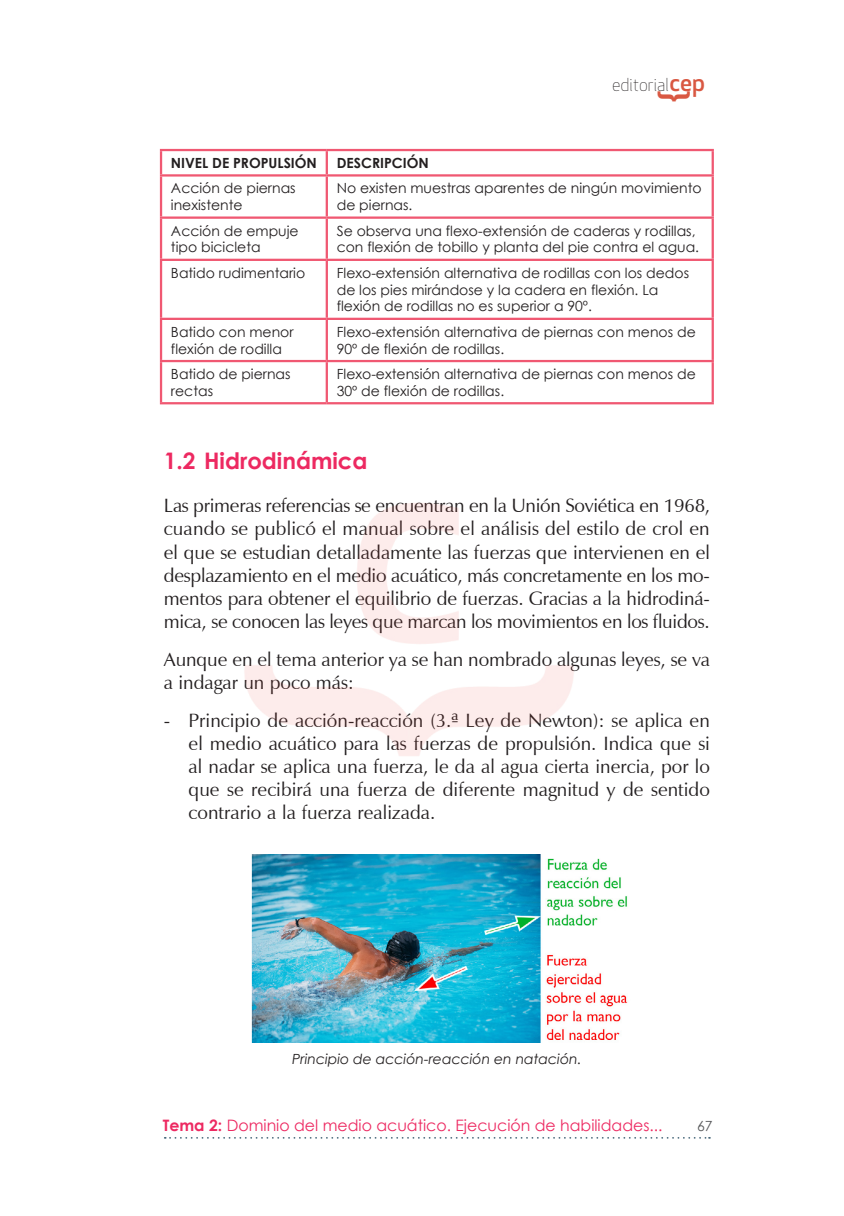
<style>
.page{position:relative;width:844px;height:1216px;background:#fff}
.page>*{position:absolute;margin:0;border:0;box-sizing:border-box;transform-origin:0 0}
.t1{font:700 36.23px "Frutiger Linotype";color:#d95842;scale:.91 1}
.t2{font:500 23.45px "Apex New";color:#d95842}
._1_1{font:700 22.75px "Century Gothic";color:#ed2961}
.comun{font:19.25px/23.1px "Zapf Humanist 601 BT";letter-spacing:-.005em;color:#231f20;text-align:justify}
.guion_1{font:19.25px/23.1px "Zapf Humanist 601 BT";color:#231f20;text-align:justify}
.t3{font:300 17.5px "Apex New";letter-spacing:-.01em;color:#231f20;scale:.95 1}
.t4{font:15.75px "Century Gothic";color:#ed2961}
.TABLA_-_normal{font:14px/16.8px "Century Gothic";color:#231f20}
.imagen{font:italic 14px "Century Gothic";color:#231f20}
.TABLA_-_normal-2{font:700 14px "Century Gothic";color:#231f20}
.t5{font:14px "Century Gothic";color:#57585a}
.s1{font-weight:700}
</style>
<div class="page">
<svg style="left:162px;top:151px;width:549px;height:251px"></svg>
<hr style="left:160px;top:149px;width:167px;height:2px;background:#f05872">
<hr style="left:160px;top:151px;width:2px;height:23px;background:#f05872">
<hr style="left:327px;top:149px;width:386px;height:2px;background:#f05872">
<hr style="left:325px;top:151px;width:3px;height:23px;background:#f05872">
<hr style="left:711px;top:151px;width:2px;height:23px;background:#f05872">
<hr style="left:160px;top:174px;width:167px;height:2px;background:#f05872">
<hr style="left:160px;top:176px;width:2px;height:40px;background:#f05872">
<hr style="left:327px;top:174px;width:386px;height:2px;background:#f05872">
<hr style="left:325px;top:176px;width:3px;height:40px;background:#f05872">
<hr style="left:711px;top:176px;width:2px;height:40px;background:#f05872">
<hr style="left:160px;top:216px;width:167px;height:3px;background:#f05872">
<hr style="left:160px;top:219px;width:2px;height:40px;background:#f05872">
<hr style="left:327px;top:216px;width:386px;height:3px;background:#f05872">
<hr style="left:325px;top:219px;width:3px;height:40px;background:#f05872">
<hr style="left:711px;top:219px;width:2px;height:40px;background:#f05872">
<hr style="left:160px;top:259px;width:167px;height:2px;background:#f05872">
<hr style="left:160px;top:261px;width:2px;height:57px;background:#f05872">
<hr style="left:327px;top:259px;width:386px;height:2px;background:#f05872">
<hr style="left:325px;top:261px;width:3px;height:57px;background:#f05872">
<hr style="left:711px;top:261px;width:2px;height:57px;background:#f05872">
<hr style="left:160px;top:318px;width:167px;height:2px;background:#f05872">
<hr style="left:160px;top:320px;width:2px;height:40px;background:#f05872">
<hr style="left:327px;top:318px;width:386px;height:2px;background:#f05872">
<hr style="left:325px;top:320px;width:3px;height:40px;background:#f05872">
<hr style="left:711px;top:320px;width:2px;height:40px;background:#f05872">
<hr style="left:160px;top:360px;width:167px;height:2px;background:#f05872">
<hr style="left:160px;top:362px;width:2px;height:40px;background:#f05872">
<hr style="left:327px;top:360px;width:386px;height:2px;background:#f05872">
<hr style="left:325px;top:362px;width:3px;height:40px;background:#f05872">
<hr style="left:711px;top:362px;width:2px;height:40px;background:#f05872">
<hr style="left:160px;top:402px;width:167px;height:2px;background:#f05872">
<hr style="left:327px;top:402px;width:386px;height:2px;background:#f05872">
<img style="left:251px;top:854px;width:377px;height:187px">
<svg style="left:165px;top:1137px;width:544px;height:1px"></svg>
<p class="t3" style="left:612px;top:73px;width:62px">editorial</p>
<h1 class="t1" style="left:697px;top:91px;width:14px;rotate:90deg">}</h1>
<h2 class="t2" style="left:669px;top:67px;width:37px">cep</h2>
<p class="TABLA_-_normal-2" style="left:171px;top:152px;width:147px">NIVEL DE PROPULSIÓN</p>
<p class="TABLA_-_normal-2" style="left:336px;top:152px;width:94px">DESCRIPCIÓN</p>
<p class="TABLA_-_normal" style="left:171px;top:180px;width:126px">Acción de piernas inexistente</p>
<p class="TABLA_-_normal" style="left:336px;top:180px;width:366px">No existen muestras aparentes de ningún movimiento de piernas.</p>
<p class="TABLA_-_normal" style="left:171px;top:222px;width:129px">Acción de empuje tipo bicicleta</p>
<p class="TABLA_-_normal" style="left:336px;top:222px;width:364px">Se observa una flexo-extensión de caderas y rodillas, con flexión de tobillo y planta del pie contra el agua.</p>
<p class="TABLA_-_normal" style="left:171px;top:264px;width:136px">Batido rudimentario</p>
<p class="TABLA_-_normal" style="left:336px;top:264px;width:354px">Flexo-extensión alternativa de rodillas con los dedos de los pies mirándose y la cadera en flexión. La flexión de rodillas no es superior a 90º.</p>
<p class="TABLA_-_normal" style="left:171px;top:323px;width:124px">Batido con menor flexión de rodilla</p>
<p class="TABLA_-_normal" style="left:336px;top:323px;width:360px">Flexo-extensión alternativa de piernas con menos de<br>90º de flexión de rodillas.</p>
<p class="TABLA_-_normal" style="left:171px;top:365px;width:121px">Batido de piernas rectas</p>
<p class="TABLA_-_normal" style="left:336px;top:365px;width:360px">Flexo-extensión alternativa de piernas con menos de<br>30º de flexión de rodillas.</p>
<p class="_1_1" style="left:164px;top:444px;width:205px">1.2 Hidrodinámica</p>
<p class="comun" style="left:164px;top:494px;width:547px">Las primeras referencias se encuentran en la Unión Soviética en 1968, cuando se publicó el manual sobre el análisis del estilo de crol en el que se estudian detalladamente las fuerzas que intervienen en el desplazamiento en el medio acuático, más concretamente en los mo&shy;mentos para obtener el equilibrio de fuerzas. Gracias a la hidrodiná&shy;mica, se conocen las leyes que marcan los movimientos en los fluidos.</p>
<p class="comun" style="left:164px;top:647px;width:547px">Aunque en el tema anterior ya se han nombrado algunas leyes, se va a indagar un poco más:</p>
<p class="guion_1" style="left:189px;top:708px;width:522px;text-indent:-25px">- Principio de acción-reacción (3.ª Ley de Newton): se aplica en el medio acuático para las fuerzas de propulsión. Indica que si al nadar se aplica una fuerza, le da al agua cierta inercia, por lo que se recibirá una fuerza de diferente magnitud y de sentido contrario a la fuerza realizada.</p>
<p class="imagen" style="left:292px;top:1048px;width:291px">Principio de acción-reacción en natación.</p>
<p class="t4" style="left:163px;top:1113px;width:501px"><span class="s1">Tema 2:</span> Dominio del medio acuático. Ejecución de habilidades...</p>
<p class="t5" style="left:697px;top:1116px;width:17px">67</p>
</div>
